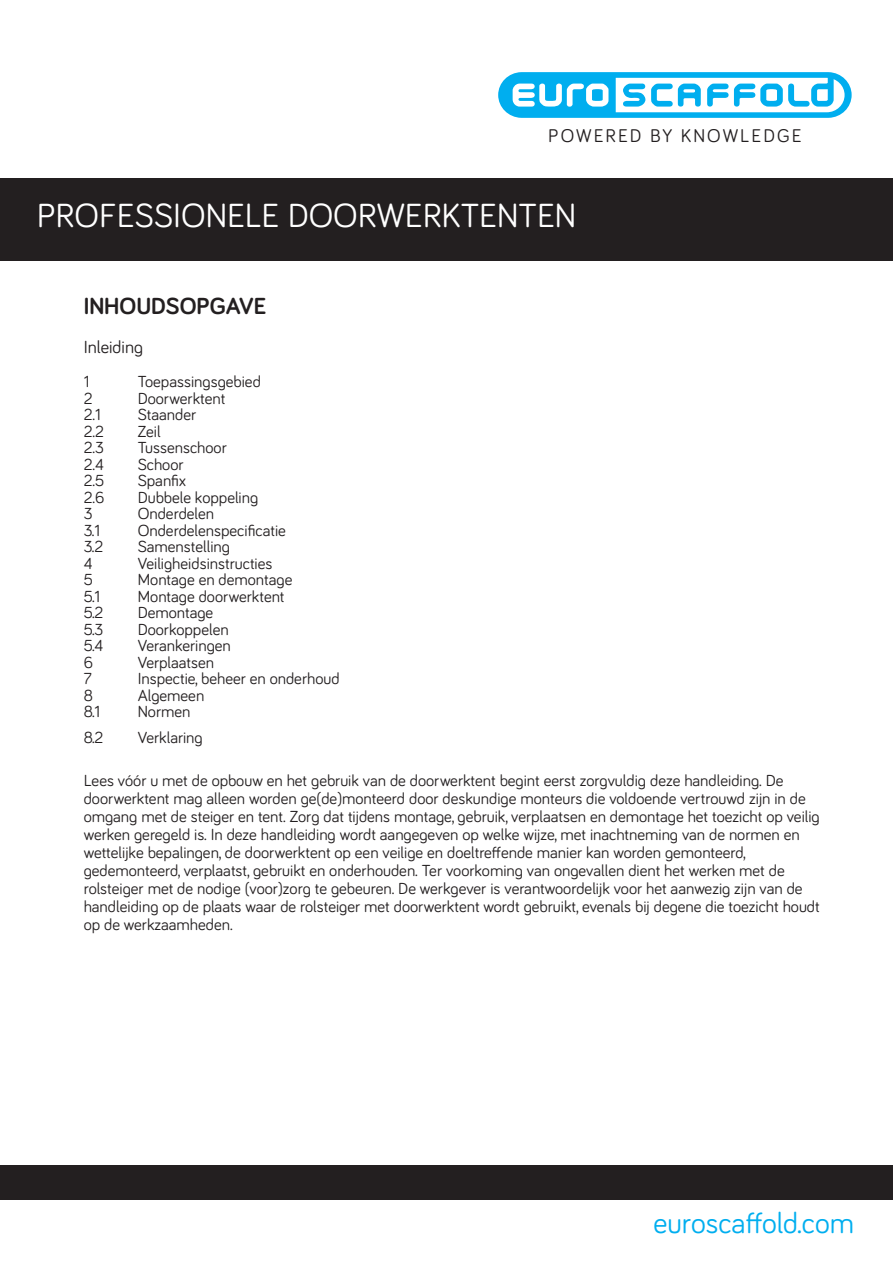
<style>
.page{position:relative;width:893px;height:1263px;background:#fff}
.page>*{position:absolute;margin:0;border:0;box-sizing:border-box;transform-origin:0 0}
.t1{font:34.5px "Bariol";color:#fff}
.t2{font:30px "Bariol";color:#00aeef}
.t3{font:700 24px "Bariol";color:#231f20}
.t4{font:18.9px "Bariol";letter-spacing:.11em;color:#231f20}
.t5{font:18px "Bariol";color:#231f20}
.t6{font:16.5px/18px "Bariol";color:#231f20}
</style>
<div class="page">
<hr style="left:892px;top:527px;width:1px;height:225px;background:#00aeef">
<div style="left:0;top:178px;width:893px;height:86px;background:#231f20"></div>
<div style="left:0;top:261px;width:893px;height:5px;background:#fff"></div>
<div style="left:0;top:1165px;width:893px;height:35px;background:#231f20"></div>
<svg style="left:498px;top:72px;width:354px;height:46px"></svg>
<p class="t4" style="left:548px;top:123px;width:255px">POWERED BY KNOWLEDGE</p>
<h1 class="t1" style="left:37px;top:192px;width:541px">PROFESSIONELE DOORWERKTENTEN</h1>
<h3 class="t3" style="left:84px;top:290px;width:184px">INHOUDSOPGAVE</h3>
<p class="t5" style="left:84px;top:335px;width:61px">Inleiding</p>
<p class="t6" style="left:84px;top:372px;width:7px">1</p>
<p class="t6" style="left:138px;top:372px;width:125px">Toepassingsgebied</p>
<p class="t6" style="left:84px;top:388px;width:10px">2</p>
<p class="t6" style="left:138px;top:388px;width:89px">Doorwerktent</p>
<p class="t6" style="left:84px;top:405px;width:19px">2.1</p>
<p class="t6" style="left:138px;top:405px;width:60px">Staander</p>
<p class="t6" style="left:84px;top:421px;width:22px">2.2</p>
<p class="t6" style="left:138px;top:421px;width:24px">Zeil</p>
<p class="t6" style="left:84px;top:438px;width:22px">2.3</p>
<p class="t6" style="left:138px;top:438px;width:91px">Tussenschoor</p>
<p class="t6" style="left:84px;top:454px;width:22px">2.4</p>
<p class="t6" style="left:138px;top:454px;width:47px">Schoor</p>
<p class="t6" style="left:84px;top:471px;width:22px">2.5</p>
<p class="t6" style="left:138px;top:471px;width:50px">Spanfix</p>
<p class="t6" style="left:84px;top:487px;width:22px">2.6</p>
<p class="t6" style="left:138px;top:487px;width:122px">Dubbele koppeling</p>
<p class="t6" style="left:84px;top:504px;width:10px">3</p>
<p class="t6" style="left:138px;top:504px;width:78px">Onderdelen</p>
<p class="t6" style="left:84px;top:520px;width:18px">3.1</p>
<p class="t6" style="left:138px;top:520px;width:150px">Onderdelenspecificatie</p>
<p class="t6" style="left:84px;top:537px;width:21px">3.2</p>
<p class="t6" style="left:138px;top:537px;width:94px">Samenstelling</p>
<p class="t6" style="left:84px;top:553px;width:10px">4</p>
<p class="t6" style="left:138px;top:553px;width:136px">Veiligheidsinstructies</p>
<p class="t6" style="left:84px;top:570px;width:11px">5</p>
<p class="t6" style="left:138px;top:570px;width:156px">Montage en demontage</p>
<p class="t6" style="left:84px;top:586px;width:18px">5.1</p>
<p class="t6" style="left:138px;top:586px;width:148px">Montage doorwerktent</p>
<p class="t6" style="left:84px;top:603px;width:21px">5.2</p>
<p class="t6" style="left:138px;top:603px;width:77px">Demontage</p>
<p class="t6" style="left:84px;top:619px;width:21px">5.3</p>
<p class="t6" style="left:138px;top:619px;width:92px">Doorkoppelen</p>
<p class="t6" style="left:84px;top:636px;width:21px">5.4</p>
<p class="t6" style="left:138px;top:636px;width:95px">Verankeringen</p>
<p class="t6" style="left:84px;top:652px;width:11px">6</p>
<p class="t6" style="left:138px;top:652px;width:78px">Verplaatsen</p>
<p class="t6" style="left:84px;top:669px;width:9px">7</p>
<p class="t6" style="left:138px;top:669px;width:203px">Inspectie, beheer en onderhoud</p>
<p class="t6" style="left:84px;top:685px;width:11px">8</p>
<p class="t6" style="left:138px;top:685px;width:68px">Algemeen</p>
<p class="t6" style="left:84px;top:702px;width:18px">8.1</p>
<p class="t6" style="left:138px;top:702px;width:54px">Normen</p>
<p class="t6" style="left:84px;top:727px;width:21px">8.2</p>
<p class="t6" style="left:138px;top:727px;width:67px">Verklaring</p>
<p class="t6" style="left:84px;top:771px;width:738px">Lees vóór u met de opbouw en het gebruik van de doorwerktent begint eerst zorgvuldig deze handleiding. De doorwerktent mag alleen worden ge(de)monteerd door deskundige monteurs die voldoende vertrouwd zijn in de omgang met de steiger en tent. Zorg dat tijdens montage, gebruik, verplaatsen en demontage het toezicht op veilig werken geregeld is. In deze handleiding wordt aangegeven op welke wijze, met inachtneming van de normen en wettelijke bepalingen, de doorwerktent op een veilige en doeltreffende manier kan worden gemonteerd, gedemonteerd, verplaatst, gebruikt en onderhouden. Ter voorkoming van ongevallen dient het werken met de rolsteiger met de nodige (voor)zorg te gebeuren. De werkgever is verantwoordelijk voor het aanwezig zijn van de handleiding op de plaats waar de rolsteiger met doorwerktent wordt gebruikt, evenals bij degene die toezicht houdt op de werkzaamheden.</p>
<h2 class="t2" style="left:653px;top:1202px;width:202px">euroscaffold.com</h2>
</div>
